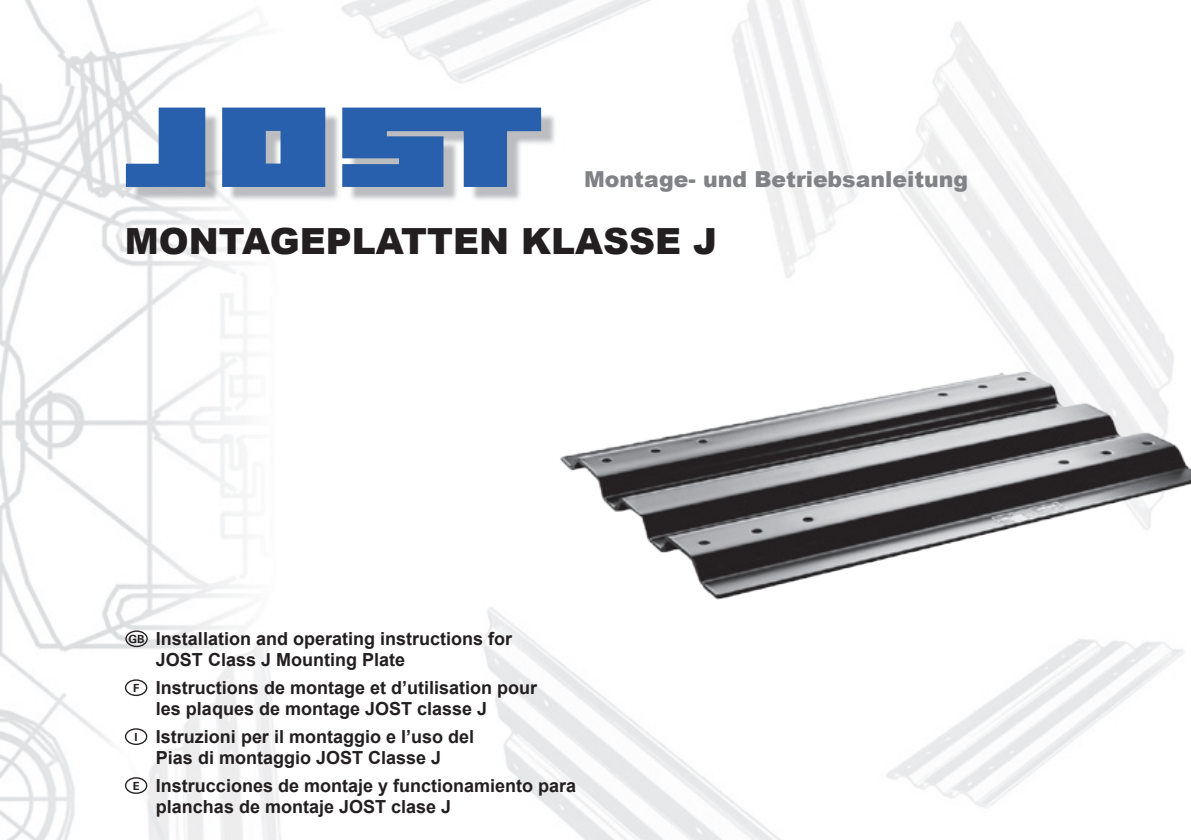
<style>
.page{position:relative;width:1191px;height:840px;background:#fff}
.page>*{position:absolute;margin:0;border:0;box-sizing:border-box;transform-origin:0 0}
.t1{font:900 36px "Arial";color:#231f20}
.t2{font:900 22px "Arial";color:#808285}
.t3{font:700 18px/21.6px "Arial";color:#231f20}
.s1{font-family:"Univers";font-size:11.2px}
</style>
<div class="page">
<img style="left:0;top:0;width:1184px;height:839px">
<svg style="left:126px;top:107px;width:415px;height:80px;background:#5982ba"></svg>
<div style="left:125px;top:630px;width:23px;height:16px;border:1px solid #231f20;border-radius:50%"></div>
<div style="left:125px;top:679px;width:22px;height:16px;border:1px solid #231f20;border-radius:50%"></div>
<div style="left:125px;top:727px;width:22px;height:17px;border:1px solid #231f20;border-radius:50%"></div>
<div style="left:125px;top:776px;width:22px;height:17px;border:1px solid #231f20;border-radius:50%"></div>
<img style="left:558px;top:369px;width:633px;height:231px">
<p class="t2" style="left:584px;top:163px;width:385px">Montage- und Betriebsanleitung</p>
<h1 class="t1" style="left:125px;top:215px;width:594px">MONTAGEPLATTEN KLASSE J</h1>
<p class="t3" style="left:156px;top:627px;width:358px;text-indent:-27px"><span class="s1">GB</span> Installation and operating instructions for<br>JOST Class J Mounting Plate</p>
<p class="t3" style="left:156px;top:676px;width:383px;text-indent:-23px"><span class="s1">F</span> Instructions de montage et d’utilisation pour les plaques de montage JOST classe J</p>
<p class="t3" style="left:156px;top:725px;width:320px;text-indent:-21px"><span class="s1">I</span> Istruzioni per il montaggio e l’uso del<br>Pias di montaggio JOST Classe J</p>
<p class="t3" style="left:156px;top:774px;width:422px;text-indent:-23px"><span class="s1">E</span> Instrucciones de montaje y functionamiento para planchas de montaje JOST clase J</p>
</div>
